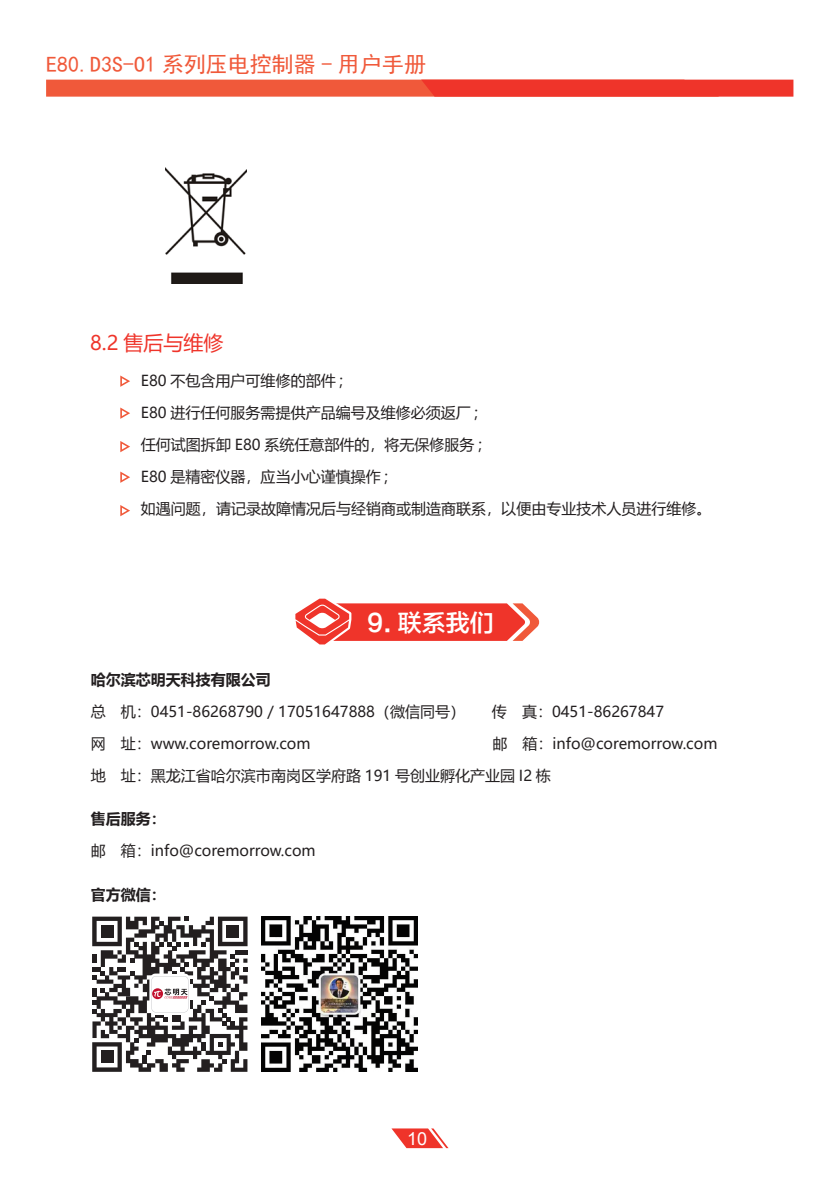
<style>
.page{position:relative;width:840px;height:1191px;background:#fff}
.page>*{position:absolute;margin:0;border:0;box-sizing:border-box;transform-origin:0 0}
.标题{font:24px "FZLTZHK GBK1 0";color:#fff}
.t1{font:22px "Sim Hei";color:#f0593a}
.二级标题{font:20px "Microsoft Ya Hei";color:#ef342a}
.t2{font:18px "Arial";color:#fff}
.正文-1{font:15px "Microsoft Ya Hei";color:#231f20}
.正文-1-2{font:700 15px "Microsoft Ya Hei";color:#231f20}
</style>
<div class="page">
<svg style="left:46px;top:80px;width:747px;height:17px;background:#ef4a35"></svg>
<svg style="left:391px;top:1128px;width:57px;height:20px"></svg>
<svg style="left:295px;top:598px;width:244px;height:47px"></svg>
<svg style="left:120px;top:375px;width:10px;height:12px"></svg>
<svg style="left:120px;top:407px;width:10px;height:12px"></svg>
<svg style="left:120px;top:441px;width:10px;height:11px"></svg>
<svg style="left:120px;top:471px;width:10px;height:12px"></svg>
<svg style="left:120px;top:505px;width:10px;height:11px"></svg>
<img style="left:166px;top:168px;width:81px;height:115px">
<svg style="left:92px;top:916px;width:155px;height:155px"></svg>
<img style="left:261px;top:916px;width:156px;height:155px">
<h2 class="t1" style="left:46px;top:53px;width:381px">E80.D3S-O1 系列压电控制器 - 用户手册</h2>
<p class="二级标题" style="left:90px;top:330px;width:135px">8.2 售后与维修</p>
<p class="正文-1" style="left:141px;top:370px;width:203px">E80 不包含用户可维修的部件 ;</p>
<p class="正文-1" style="left:141px;top:402px;width:338px">E80 进行任何服务需提供产品编号及维修必须返厂 ;</p>
<p class="正文-1" style="left:141px;top:434px;width:342px">任何试图拆卸 E80 系统任意部件的，将无保修服务 ;</p>
<p class="正文-1" style="left:141px;top:466px;width:248px">E80 是精密仪器，应当小心谨慎操作 ;</p>
<p class="正文-1" style="left:141px;top:498px;width:571px">如遇问题，请记录故障情况后与经销商或制造商联系，以便由专业技术人员进行维修。</p>
<p class="标题" style="left:367px;top:610px;width:128px">9. 联系我们</p>
<p class="正文-1-2" style="left:91px;top:669px;width:181px">哈尔滨芯明天科技有限公司</p>
<p class="正文-1" style="left:91px;top:701px;width:375px">总 机：0451-86268790 / 17051647888（微信同号）</p>
<p class="正文-1" style="left:491px;top:701px;width:174px">传 真：0451-86267847</p>
<p class="正文-1" style="left:91px;top:733px;width:221px">网 址：www.coremorrow.com</p>
<p class="正文-1" style="left:492px;top:733px;width:226px">邮 箱：info@coremorrow.com</p>
<p class="正文-1" style="left:91px;top:765px;width:461px">地 址：黑龙江省哈尔滨市南岗区学府路 191 号创业孵化产业园 I2 栋</p>
<p class="正文-1-2" style="left:91px;top:808px;width:76px">售后服务：</p>
<p class="正文-1" style="left:91px;top:840px;width:226px">邮 箱：info@coremorrow.com</p>
<p class="正文-1-2" style="left:91px;top:883px;width:76px">官方微信：</p>
<p class="t2" style="left:407px;top:1126px;width:22px">10</p>
</div>
